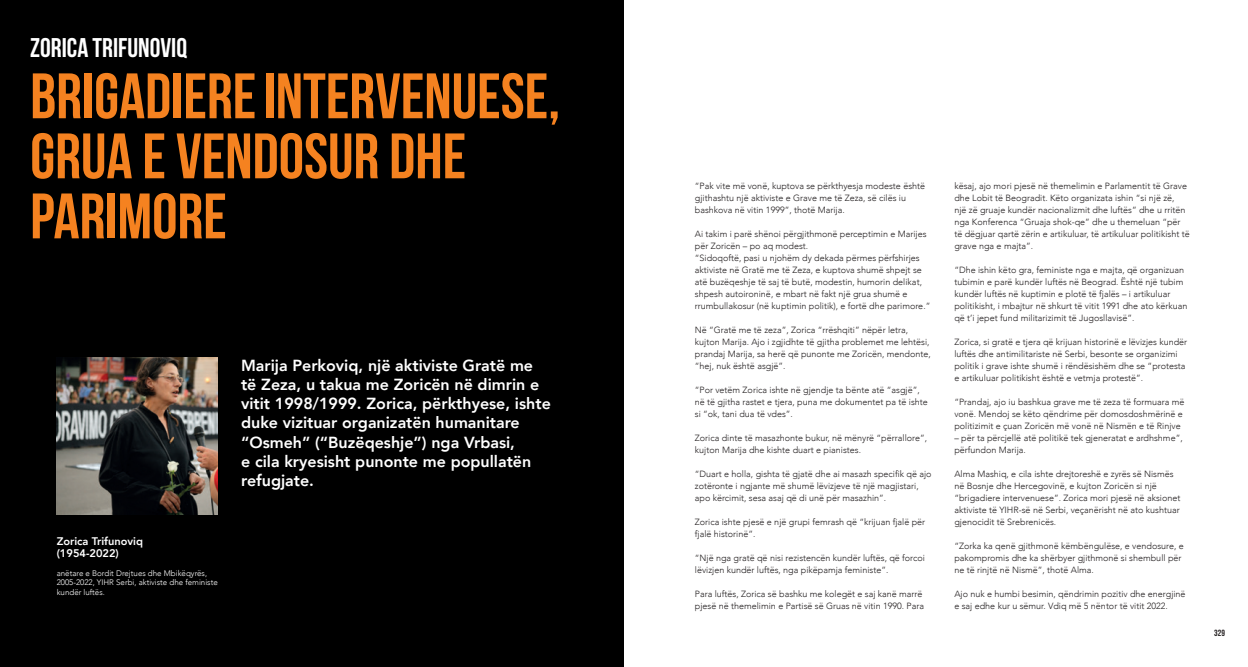
<style>
.page{position:relative;width:1248px;height:667px;background:#fff}
.page>*{position:absolute;margin:0;border:0;box-sizing:border-box;transform-origin:0 0}
.t1{font:700 64px/60px "Bebas Neue";color:#f58220}
.t2{font:700 27px "Bebas Neue";color:#fff}
.t3{font:800 16px/19.2px "Avenir";color:#fff}
.t4{font:800 11px/12px "Avenir";color:#fff}
.t5{font:300 9px/12px "Avenir";color:#231f20}
.t6{font:700 9px "Bebas Neue";color:#231f20}
.t7{font:300 8px/9.6px "Avenir";color:#fff}
</style>
<div class="page">
<div style="left:0;top:0;width:624px;height:666px;background:#000"></div>
<img style="left:57px;top:357px;width:160px;height:157px">
<h2 class="t2" style="left:30px;top:33px;width:158px">ZORICA TRIFUNOVIQ</h2>
<h1 class="t1" style="left:30px;top:65px;width:531px">BRIGADIERE INTERVENUESE,<br>GRUA E VENDOSUR DHE<br>PARIMORE</h1>
<p class="t4" style="left:57px;top:534px;width:88px">Zorica Trifunoviq (1954-2022)</p>
<p class="t7" style="left:57px;top:568px;width:163px">anëtare e Bordit Drejtues dhe Mbikëqyrës,<br>2005-2022, YIHR Serbi, aktiviste dhe feministe kundër luftës.</p>
<p class="t3" style="left:241px;top:355px;width:311px">Marija Perkoviq, një aktiviste Gratë me të Zeza, u takua me Zoricën në dimrin e vitit 1998/1999. Zorica, përkthyese, ishte duke vizituar organizatën humanitare “Osmeh” (“Buzëqeshje”) nga Vrbasi,<br>e cila kryesisht punonte me popullatën refugjate.</p>
<p class="t5" style="left:694px;top:180px;width:232px">“Pak vite më vonë, kuptova se përkthyesja modeste është gjithashtu një aktiviste e Grave me të Zeza, së cilës iu bashkova në vitin 1999”, thotë Marija.</p>
<p class="t5" style="left:694px;top:228px;width:237px">Ai takim i parë shënoi përgjithmonë perceptimin e Marijes për Zoricën – po aq modest.<br>“Sidoqoftë, pasi u njohëm dy dekada përmes përfshirjes aktiviste në Gratë me të Zeza, e kuptova shumë shpejt se atë buzëqeshje të saj të butë, modestin, humorin delikat, shpesh autoironinë, e mbart në fakt një grua shumë e rrumbullakosur (në kuptimin politik), e fortë dhe parimore.”</p>
<p class="t5" style="left:694px;top:324px;width:237px">Në “Gratë me të zeza”, Zorica “rrëshqiti” nëpër letra, kujton Marija. Ajo i zgjidhte të gjitha problemet me lehtësi, prandaj Marija, sa herë që punonte me Zoricën, mendonte, “hej, nuk është asgjë”.</p>
<p class="t5" style="left:694px;top:384px;width:234px">“Por vetëm Zorica ishte në gjendje ta bënte atë “asgjë”, në të gjitha rastet e tjera, puna me dokumentet pa të ishte si “ok, tani dua të vdes”.</p>
<p class="t5" style="left:694px;top:432px;width:234px">Zorica dinte të masazhonte bukur, në mënyrë “përrallore”, kujton Marija dhe kishte duart e pianistes.</p>
<p class="t5" style="left:694px;top:468px;width:238px">“Duart e holla, gishta të gjatë dhe ai masazh specifik që ajo zotëronte i ngjante më shumë lëvizjeve të një magjistari, apo kërcimit, sesa asaj që di unë për masazhin”.</p>
<p class="t5" style="left:694px;top:516px;width:232px">Zorica ishte pjesë e një grupi femrash që “krijuan fjalë për fjalë historinë”.</p>
<p class="t5" style="left:694px;top:552px;width:231px">“Një nga gratë që nisi rezistencën kundër luftës, që forcoi lëvizjen kundër luftës, nga pikëpamja feministe”.</p>
<p class="t5" style="left:694px;top:588px;width:231px">Para luftës, Zorica së bashku me kolegët e saj kanë marrë pjesë në themelimin e Partisë së Gruas në vitin 1990. Para</p>
<p class="t5" style="left:954px;top:180px;width:237px">kësaj, ajo mori pjesë në themelimin e Parlamentit të Grave dhe Lobit të Beogradit. Këto organizata ishin “si një zë,<br>një zë gruaje kundër nacionalizmit dhe luftës” dhe u rritën nga Konferenca “Gruaja shok-qe” dhe u themeluan “për të dëgjuar qartë zërin e artikuluar, të artikuluar politikisht të grave nga e majta”.</p>
<p class="t5" style="left:954px;top:264px;width:234px">“Dhe ishin këto gra, feministe nga e majta, që organizuan tubimin e parë kundër luftës në Beograd. Është një tubim kundër luftës në kuptimin e plotë të fjalës – i artikuluar politikisht, i mbajtur në shkurt të vitit 1991 dhe ato kërkuan që t’i jepet fund militarizimit të Jugosllavisë”.</p>
<p class="t5" style="left:954px;top:336px;width:234px">Zorica, si gratë e tjera që krijuan historinë e lëvizjes kundër luftës dhe antimilitariste në Serbi, besonte se organizimi politik i grave ishte shumë i rëndësishëm dhe se “protesta e artikuluar politikisht është e vetmja protestë”.</p>
<p class="t5" style="left:954px;top:396px;width:231px">“Prandaj, ajo iu bashkua grave me të zeza të formuara më vonë. Mendoj se këto qëndrime për domosdoshmërinë e politizimit e çuan Zoricën më vonë në Nismën e të Rinjve</p>
<p class="t5" style="left:954px;top:432px;width:230px">– për ta përcjellë atë politikë tek gjeneratat e ardhshme”, përfundon Marija.</p>
<p class="t5" style="left:954px;top:468px;width:227px">Alma Mashiq, e cila ishte drejtoreshë e zyrës së Nismës në Bosnje dhe Hercegovinë, e kujton Zoricën si një “brigadiere intervenuese”. Zorica mori pjesë në aksionet aktiviste të YIHR-së në Serbi, veçanërisht në ato kushtuar gjenocidit të Srebrenicës.</p>
<p class="t5" style="left:954px;top:540px;width:231px">“Zorka ka qenë gjithmonë këmbëngulëse, e vendosure, e pakompromis dhe ka shërbyer gjithmonë si shembull për ne të rinjtë në Nismë”, thotë Alma.</p>
<p class="t5" style="left:954px;top:588px;width:233px">Ajo nuk e humbi besimin, qëndrimin pozitiv dhe energjinë e saj edhe kur u sëmur. Vdiq më 5 nëntor të vitit 2022.</p>
<p class="t6" style="left:1214px;top:627px;width:12px">329</p>
</div>
